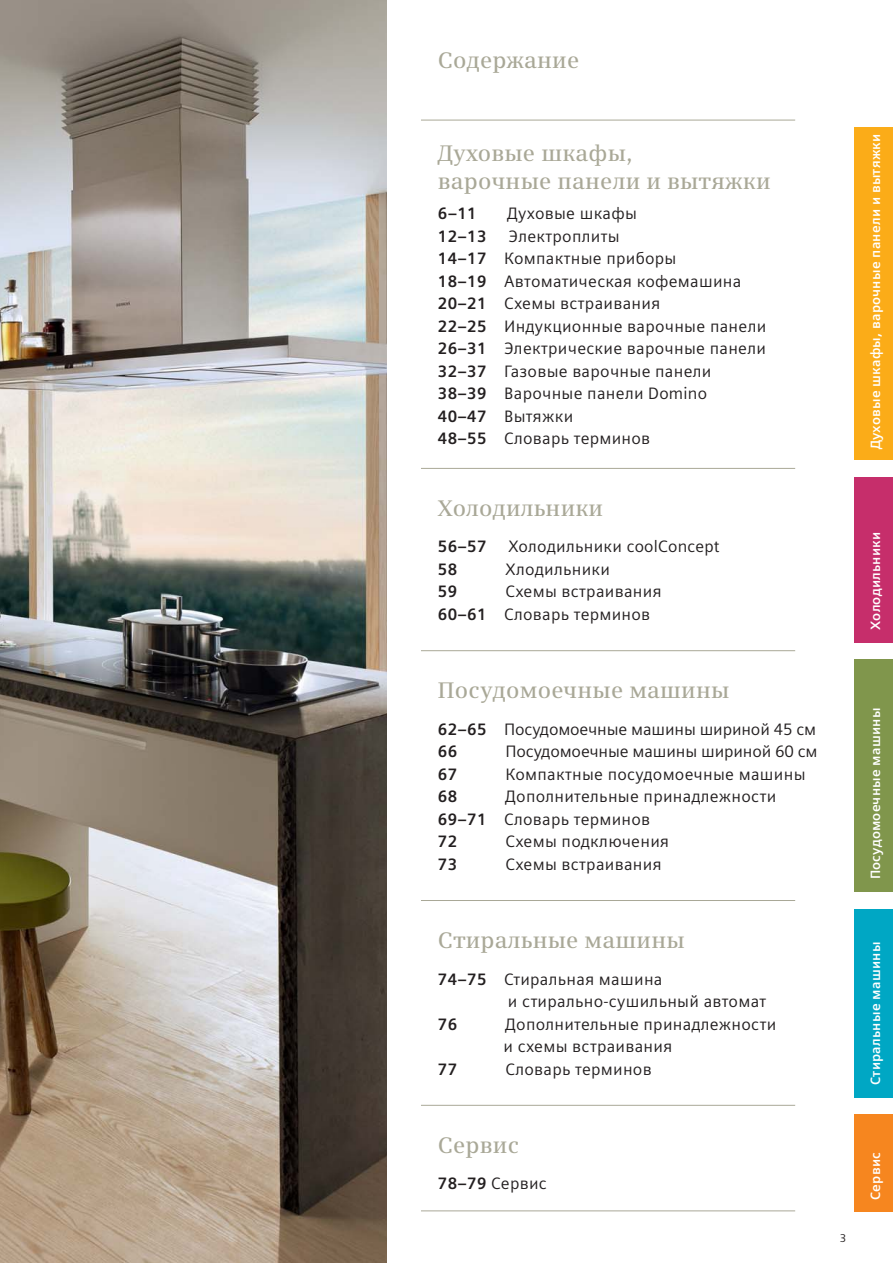
<style>
.page{position:relative;width:893px;height:1263px;background:#fff}
.page>*{position:absolute;margin:0;border:0;box-sizing:border-box;transform-origin:0 0}
.t1{font:600 22.5px/27.6px "Siemens Serif";letter-spacing:.01em;color:#a9a897}
.t2{font:16.5px/22.5px "Siemens Sans";letter-spacing:.015em;color:#231f20}
.t3{font:16.5px/22.5px "Siemens Sans";letter-spacing:-.01em;color:#231f20}
.t4{font:700 16.5px "Siemens Sans";letter-spacing:.015em;color:#231f20}
.t5{font:700 13.5px "Siemens Sans";letter-spacing:.015em;color:#fff}
.t6{font:11.25px "Siemens Sans Cyrillic";color:#231f20}
.s1{font-weight:700}
</style>
<div class="page">
<hr style="left:421px;top:1210px;width:374px;height:1px;background:#a9a897">
<div style="left:855px;top:127px;width:38px;height:333px;background:#fbac18"></div>
<hr style="left:421px;top:120px;width:374px;height:1px;background:#a9a897">
<div style="left:855px;top:909px;width:38px;height:188px;background:#00a7c4"></div>
<div style="left:855px;top:477px;width:38px;height:165px;background:#c62e6b"></div>
<div style="left:855px;top:659px;width:38px;height:233px;background:#80964c"></div>
<hr style="left:421px;top:468px;width:374px;height:1px;background:#a9a897">
<hr style="left:421px;top:650px;width:374px;height:1px;background:#a9a897">
<hr style="left:421px;top:900px;width:374px;height:1px;background:#a9a897">
<hr style="left:421px;top:1105px;width:374px;height:1px;background:#a9a897">
<div style="left:855px;top:1114px;width:38px;height:97px;background:#f6861f"></div>
<img style="left:0;top:0;width:387px;height:1263px">
<h1 class="t1" style="left:438px;top:47px;width:143px">Содержание</h1>
<h1 class="t1" style="left:438px;top:140px;width:334px">Духовые шкафы,<br>варочные панели и вытяжки</h1>
<p class="t4" style="left:438px;top:204px;width:40px">6–11</p>
<p class="t2" style="left:508px;top:202px;width:131px">Духовые шкафы</p>
<p class="t4" style="left:438px;top:226px;width:50px">12–13</p>
<p class="t2" style="left:438px;top:225px;width:330px;text-indent:71px">Электроплиты<br><span class="s1">14–17</span> Компактные приборы<br><span class="s1">18–19</span> Автоматическая кофемашина<br><span class="s1">20–21</span> Схемы встраивания<br><span class="s1">22–25</span> Индукционные варочные панели<br><span class="s1">26–31</span> Электрические варочные панели<br><span class="s1">32–37</span> Газовые варочные панели<br><span class="s1">38–39</span> Варочные панели Domino<br><span class="s1">40–47</span> Вытяжки<br><span class="s1">48–55</span> Словарь терминов</p>
<h1 class="t1" style="left:438px;top:494px;width:167px">Холодильники</h1>
<p class="t4" style="left:438px;top:537px;width:50px">56–57</p>
<p class="t2" style="left:509px;top:536px;width:212px">Холодильники coolConcept</p>
<p class="t4" style="left:438px;top:560px;width:21px">58</p>
<p class="t2" style="left:506px;top:558px;width:106px">Хлодильники</p>
<p class="t4" style="left:438px;top:582px;width:21px">59</p>
<p class="t2" style="left:438px;top:581px;width:225px;text-indent:68px">Схемы встраивания<br><span class="s1">60–61</span> Словарь терминов</p>
<h1 class="t1" style="left:438px;top:677px;width:293px">Посудомоечные машины</h1>
<p class="t3" style="left:438px;top:718px;width:380px"><span class="s1">62–65</span> Посудомоечные машины шириной 45 см<br><span class="s1">66</span></p>
<p class="t3" style="left:506px;top:740px;width:313px">Посудомоечные машины шириной 60 см</p>
<p class="t4" style="left:438px;top:764px;width:21px">67</p>
<p class="t2" style="left:506px;top:763px;width:302px">Компактные посудомоечные машины</p>
<p class="t4" style="left:438px;top:787px;width:21px">68</p>
<p class="t2" style="left:438px;top:785px;width:340px;text-indent:68px">Дополнительные принадлежности<br><span class="s1">69–71</span> Словарь терминов<br><span class="s1">72</span></p>
<p class="t2" style="left:506px;top:830px;width:165px">Схемы подключения</p>
<p class="t4" style="left:438px;top:854px;width:21px">73</p>
<p class="t2" style="left:506px;top:853px;width:158px">Схемы встраивания</p>
<h1 class="t1" style="left:438px;top:926px;width:248px">Стиральные машины</h1>
<p class="t2" style="left:508px;top:968px;width:260px;text-indent:-70px"><span class="s1">74–75</span> Стиральная машина<br>и стирально-сушильный автомат</p>
<p class="t4" style="left:438px;top:1014px;width:21px">76</p>
<p class="t2" style="left:504px;top:1013px;width:274px">Дополнительные принадлежности и схемы встраивания</p>
<p class="t4" style="left:438px;top:1059px;width:21px">77</p>
<p class="t2" style="left:506px;top:1058px;width:148px">Словарь терминов</p>
<h1 class="t1" style="left:438px;top:1131px;width:82px">Сервис</h1>
<p class="t2" style="left:438px;top:1172px;width:110px"><span class="s1">78–79</span> Сервис</p>
<p class="t6" style="left:840px;top:1232px;width:8px">3</p>
<p class="t5" style="left:868px;top:449px;width:317px;rotate:-90deg">Духовые шкафы, варочные панели и вытяжки</p>
<p class="t5" style="left:868px;top:629px;width:99px;rotate:-90deg">Холодильники</p>
<p class="t5" style="left:868px;top:879px;width:173px;rotate:-90deg">Посудомоечные машины</p>
<p class="t5" style="left:868px;top:1084px;width:144px;rotate:-90deg">Стиральные машины</p>
<p class="t5" style="left:868px;top:1200px;width:49px;rotate:-90deg">Сервис</p>
</div>
